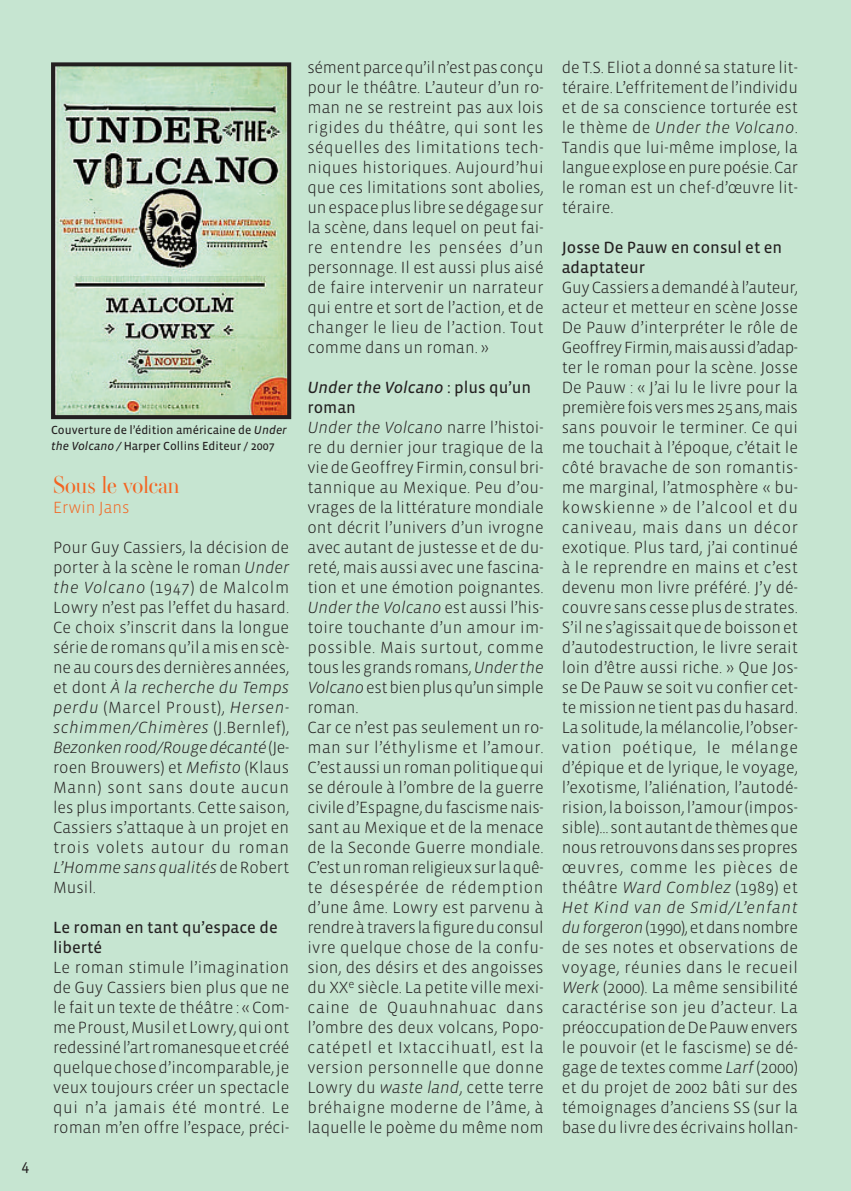
<style>
.page{position:relative;width:851px;height:1191px;background:#fff}
.page>*{position:absolute;margin:0;border:0;box-sizing:border-box;transform-origin:0 0}
.t1{font:300 24px "Ambroise Hu";color:#f36421}
.t2{font:300 16.6px/20px "Vista Sans OT";color:#231f20;text-align:justify}
.t3{font:16.6px/20px "Vista Sans OT";color:#231f20}
.t4{font:300 16.6px "Vista Sans OT";color:#f36421}
.t5{font:16px "Vista Sans OT";color:#231f20}
.t6{font:12px/15.4px "Vista Sans OT";color:#231f20}
.s1{font-style:italic}
.s2{font-weight:400;font-style:italic}
.s3{font-weight:400}
</style>
<div class="page">
<div style="left:0;top:0;width:850px;height:1191px;background:#c6e5d1"></div>
<img style="left:56px;top:67px;width:230px;height:347px">
<div style="left:51px;top:62px;width:240px;height:357px;border:4px solid #231f20"></div>
<p class="t5" style="left:22px;top:1155px;width:9px">4</p>
<p class="t6" style="left:51px;top:422px;width:237px">couverture de l’édition américaine de <span class="s1">Under the Volcano /</span> Harper collins editeur / 2007</p>
<h1 class="t1" style="left:53px;top:476px;width:128px">sous le volcan</h1>
<p class="t4" style="left:53px;top:497px;width:78px">Erwin Jans</p>
<p class="t2" style="left:53px;top:537px;width:238px">Pour Guy Cassiers, la décision de porter à la scène le roman <span class="s1">Under the Volcano</span> (1947) de Malcolm Lowry n’est pas l’effet du hasard.<br>Ce choix s’inscrit dans la longue sériede romansqu’ilamis enscè&shy;neaucoursdesdernièresannées, et dont <span class="s1">À la recherche du Temps perdu</span> (Marcel Proust), <span class="s1">Hersen&shy;schimmen/Chimères</span> (J.Bernlef), <span class="s1">Bezonkenrood/Rougedécanté</span>(Je&shy;roen Brouwers) et <span class="s1">Mefisto</span> (Klaus Mann) sont sans doute aucun les plus importants. Cette saison, Cassiers s’attaque à un projet en trois volets autour du roman <span class="s1">L’Homme sansqualités</span>deRobert Musil.</p>
<p class="t3" style="left:53px;top:917px;width:226px">Le roman en tant qu’espace de liberté</p>
<p class="t2" style="left:53px;top:957px;width:238px">Le roman stimule l’imagination de Guy Cassiers bien plus que ne le fait un texte de théâtre : « Com&shy;meProust,MusiletLowry,quiont redessinél’artromanesqueetcréé quelquechosed’incomparable,je veux toujours créer un spectacle qui n’a jamais été montré. Le roman m’en offre l’espace, préci-</p>
<p class="t2" style="left:307px;top:57px;width:238px">sémentparcequ’iln’estpasconçu pour le théâtre. L’auteur d’un ro&shy;man ne se restreint pas aux lois rigides du théâtre, qui sont les séquelles des limitations tech&shy;niques historiques. Aujourd’hui que ces limitations sont abolies, unespaceplus libresedégagesur la scène, dans lequel on peut fai&shy;re entendre les pensées d’un personnage. Il est aussi plus aisé de faire intervenir un narrateur qui entre et sort de l’action, et de changer le lieu de l’action. Tout comme dans un roman. »</p>
<p class="t2" style="left:307px;top:377px;width:238px;text-align:left"><span class="s2">Under the Volcano</span> <span class="s3">: plus qu’un roman<br></span><span class="s1">Under the Volcano</span> narre l’histoi&shy;re du dernier jour tragique de la viedeGeoffreyFirmin, consulbri&shy;tannique au Mexique. Peu d’ou&shy;vrages de la littérature mondiale ont décrit l’univers d’un ivrogne avec autant de justesse et de du&shy;reté, mais aussi avec une fascina&shy;tion et une émotion poignantes.<br><span class="s1">Under the Volcano</span> est aussi l’his&shy;toire touchante d’un amour im&shy;possible. Mais surtout, comme tous lesgrands romans,<span class="s1">Underthe<br>Volcano</span>estbienplusqu’unsimple roman.<br>Car ce n’est pas seulement un ro&shy;man sur l’éthylisme et l’amour.<br>C’estaussiunromanpolitiquequi se déroule à l’ombre de la guerre civiled’Espagne,dufascismenais&shy;sant au Mexique et de la menace de la Seconde Guerre mondiale.<br>C’estunromanreligieuxsurlaquê&shy;te désespérée de rédemption d’une âme. Lowry est parvenu à rendreàtravers lafigureduconsul ivre quelque chose de la confu&shy;sion, des désirs et des angoisses du XX<sup>e</sup> siècle. La petite ville mexi&shy;caine de Quauhnahuac dans l’ombre des deux volcans, Popo&shy;catépetl et Ixtaccihuatl, est la version personnelle que donne<br>Lowry du <span class="s1">waste land</span>, cette terre bréhaigne moderne de l’âme, à laquelle le poème du même nom</p>
<p class="t2" style="left:561px;top:57px;width:238px">de T.S. Eliot a donné sa stature lit&shy;téraire. L’effritementdel’individu et de sa conscience torturée est le thème de <span class="s1">Under the Volcano</span>.<br>Tandis que lui-même implose, la langueexploseenpurepoésie.Car le roman est un chef-d’œuvre lit&shy;téraire.</p>
<p class="t3" style="left:561px;top:237px;width:222px">Josse De Pauw en consul et en adaptateur</p>
<p class="t2" style="left:561px;top:277px;width:238px">GuyCassiersademandéàl’auteur, acteur et metteur en scène Josse De Pauw d’interpréter le rôle de GeoffreyFirmin,maisaussid’adap&shy;ter le roman pour la scène. Josse De Pauw : « J’ai lu le livre pour la premièrefoisversmes25ans,mais sans pouvoir le terminer. Ce qui me touchait à l’époque, c’était le côté bravache de son romantis&shy;me marginal, l’atmosphère « bu&shy;kowskienne » de l’alcool et du caniveau, mais dans un décor exotique. Plus tard, j’ai continué à le reprendre en mains et c’est devenu mon livre préféré. J’y dé&shy;couvre sans cesseplusde strates.<br>S’ilne s’agissaitquedeboissonet d’autodestruction, le livre serait loin d’être aussi riche. » Que Jos&shy;se De Pauw se soit vu confier cet&shy;temissionne tientpasduhasard.<br>Lasolitude,lamélancolie,l’obser&shy;vation poétique, le mélange d’épique et de lyrique, le voyage, l’exotisme, l’aliénation, l’autodé&shy;rision,laboisson,l’amour(impos&shy;sible)…sontautantdethèmesque nous retrouvonsdans sespropres œuvres, comme les pièces de théâtre <span class="s1">Ward Comblez</span> (1989) et <span class="s1">Het Kind van de Smid/L’enfant duforgeron</span>(1990),etdansnombre de ses notes et observations de voyage, réunies dans le recueil <span class="s1">Werk</span> (2000). La même sensibilité caractérise son jeu d’acteur. La préoccupationdeDePauwenvers le pouvoir (et le fascisme) se dé&shy;gage de textes comme <span class="s1">Larf</span> (2000) et du projet de 2002 bâti sur des témoignages d’anciens SS (sur la basedulivredesécrivainshollan-</p>
</div>
